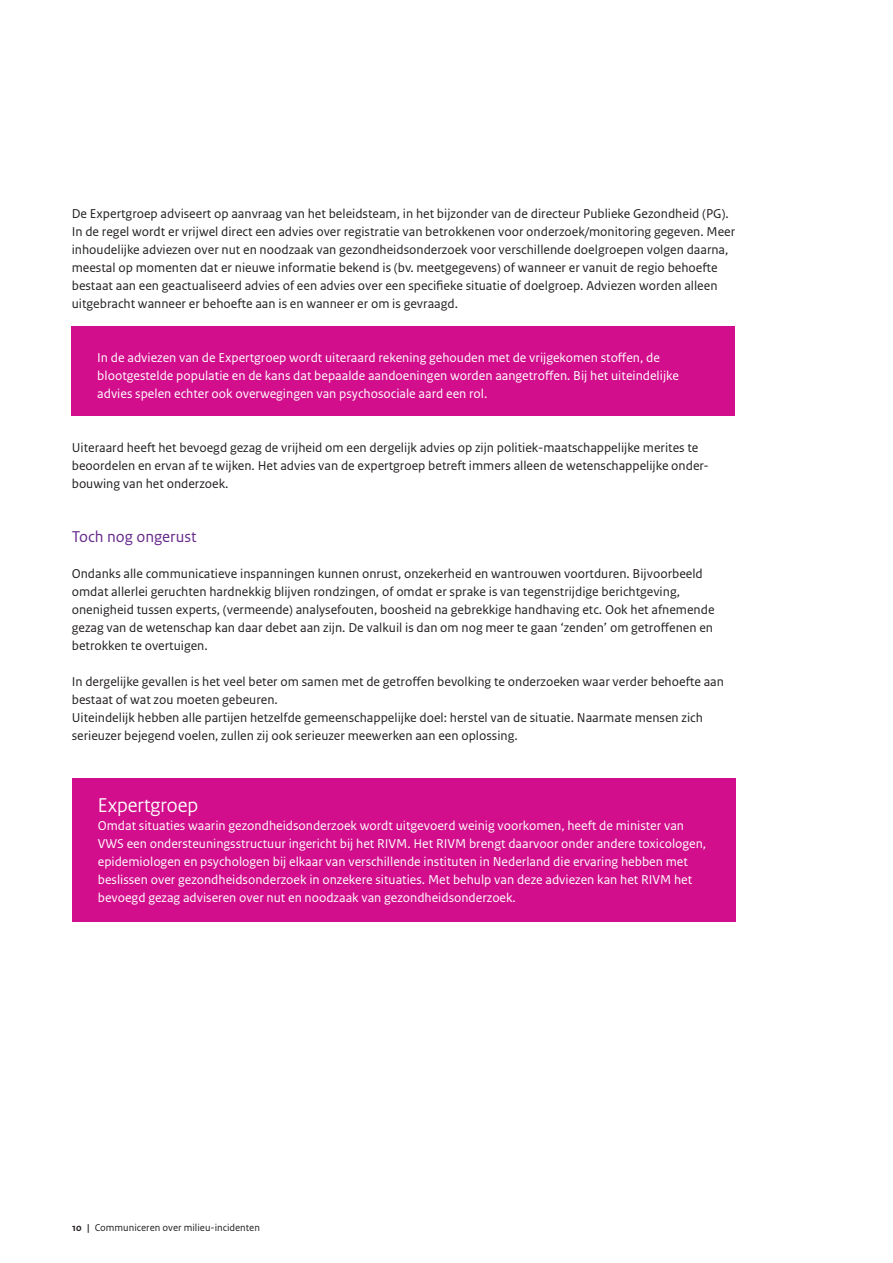
<style>
.page{position:relative;width:893px;height:1263px;background:#fff}
.page>*{position:absolute;margin:0;border:0;box-sizing:border-box;transform-origin:0 0}
._20_RIVM_Kader_Kop{font:21px "Rijksoverheid Sans Heading";color:#fff}
._06_RIVM_Alineakop{font:16.5px "Rijksoverheid Sans Text";color:#662a8d}
.t1{font:13.5px/18px "Rijksoverheid Sans Text";color:#231f20}
._22_RIVM_Kader_Brood{font:13.5px/18px "Rijksoverheid Sans Text";color:#fff}
.t2{font:10.5px "Rijksoverheid Sans Text";color:#231f20}
.s1{font-weight:700}
</style>
<div class="page">
<div style="left:72px;top:778px;width:664px;height:144px;background:#d20e8c"></div>
<div style="left:72px;top:326px;width:663px;height:90px;background:#d20e8c"></div>
<p class="t1" style="left:72px;top:205px;width:665px">De Expertgroep adviseert op aanvraag van het beleidsteam, in het bijzonder van de directeur Publieke Gezondheid (PG).<br>In de regel wordt er vrijwel direct een advies over registratie van betrokkenen voor onderzoek/monitoring gegeven. Meer inhoudelijke adviezen over nut en noodzaak van gezondheidsonderzoek voor verschillende doelgroepen volgen daarna, meestal op momenten dat er nieuwe informatie bekend is (bv. meetgegevens) of wanneer er vanuit de regio behoefte bestaat aan een geactualiseerd advies of een advies over een specifieke situatie of doelgroep. Adviezen worden alleen uitgebracht wanneer er behoefte aan is en wanneer er om is gevraagd.</p>
<p class="_22_RIVM_Kader_Brood" style="left:97px;top:349px;width:583px">In de adviezen van de Expertgroep wordt uiteraard rekening gehouden met de vrijgekomen stoffen, de blootgestelde populatie en de kans dat bepaalde aandoeningen worden aangetroffen. Bij het uiteindelijke advies spelen echter ook overwegingen van psychosociale aard een rol.</p>
<p class="t1" style="left:72px;top:439px;width:638px">Uiteraard heeft het bevoegd gezag de vrijheid om een dergelijk advies op zijn politiek-maatschappelijke merites te beoordelen en ervan af te wijken. Het advies van de expertgroep betreft immers alleen de wetenschappelijke onder&shy;bouwing van het onderzoek.</p>
<p class="_06_RIVM_Alineakop" style="left:72px;top:527px;width:126px">Toch nog ongerust</p>
<p class="t1" style="left:72px;top:565px;width:644px">Ondanks alle communicatieve inspanningen kunnen onrust, onzekerheid en wantrouwen voortduren. Bijvoorbeeld omdat allerlei geruchten hardnekkig blijven rondzingen, of omdat er sprake is van tegenstrijdige berichtgeving, onenigheid tussen experts, (vermeende) analysefouten, boosheid na gebrekkige handhaving etc. Ook het afnemende gezag van de wetenschap kan daar debet aan zijn. De valkuil is dan om nog meer te gaan ‘zenden’ om getroffenen en betrokken te overtuigen.</p>
<p class="t1" style="left:72px;top:673px;width:654px">In dergelijke gevallen is het veel beter om samen met de getroffen bevolking te onderzoeken waar verder behoefte aan bestaat of wat zou moeten gebeuren.</p>
<p class="t1" style="left:72px;top:709px;width:633px">Uiteindelijk hebben alle partijen hetzelfde gemeenschappelijke doel: herstel van de situatie. Naarmate mensen zich serieuzer bejegend voelen, zullen zij ook serieuzer meewerken aan een oplossing.</p>
<p class="_20_RIVM_Kader_Kop" style="left:98px;top:793px;width:102px">Expertgroep</p>
<p class="_22_RIVM_Kader_Brood" style="left:98px;top:817px;width:610px">Omdat situaties waarin gezondheidsonderzoek wordt uitgevoerd weinig voorkomen, heeft de minister van VWS een ondersteuningsstructuur ingericht bij het RIVM. Het RIVM brengt daarvoor onder andere toxicologen, epidemiologen en psychologen bij elkaar van verschillende instituten in Nederland die ervaring hebben met beslissen over gezondheidsonderzoek in onzekere situaties. Met behulp van deze adviezen kan het RIVM het bevoegd gezag adviseren over nut en noodzaak van gezondheidsonderzoek.</p>
<p class="t2" style="left:72px;top:1221px;width:189px"><span class="s1">10 |</span> Communiceren over milieu-incidenten</p>
</div>
